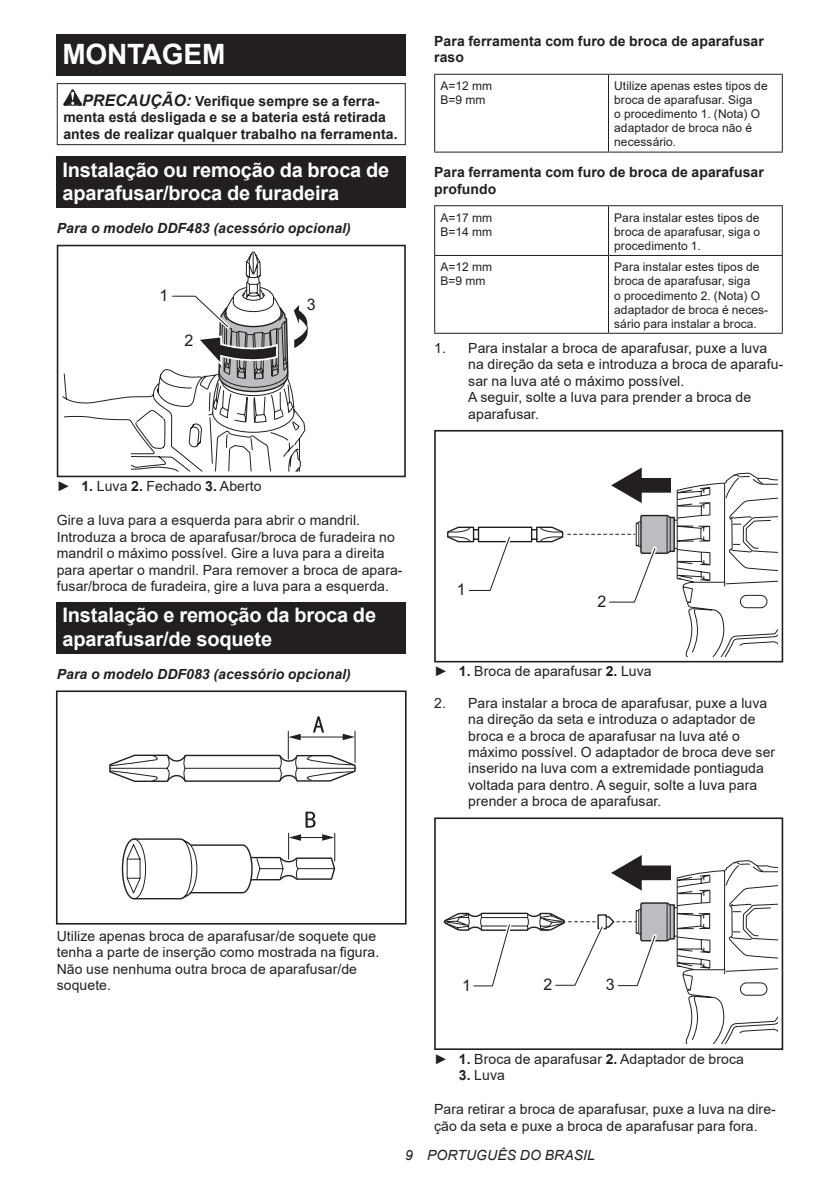
<style>
.page{position:relative;width:840px;height:1191px;background:#fff}
.page>*{position:absolute;margin:0;border:0;box-sizing:border-box;transform-origin:0 0}
.t1{font:700 28px "Arial";letter-spacing:-.01em;color:#fff}
.t2{font:700 20px/23.4px "Arial";letter-spacing:-.01em;color:#fff}
.t3{font:16px "Arial";color:#231f20}
.t4{font:14px/16.4px "Arial";letter-spacing:.005em;color:#231f20}
.t5{font:700 14px/16.4px "Arial";letter-spacing:.005em;color:#231f20}
.t6{font:italic 700 14px "Arial";letter-spacing:.005em;color:#231f20}
.t7{font:italic 14px "Arial";letter-spacing:.005em;color:#231f20}
.t8{font:12px/14px "Arial";letter-spacing:.005em;color:#231f20}
.s1{font-style:italic;font-size:16px}
.s2{font-weight:700}
</style>
<div class="page">
<div style="left:57px;top:34px;width:348px;height:41px;background:#231f20"></div>
<svg style="left:63px;top:89px;width:19px;height:17px"></svg>
<div style="left:57px;top:83px;width:348px;height:62px;border:1px solid #231f20"></div>
<div style="left:57px;top:156px;width:348px;height:52px;background:#231f20"></div>
<div style="left:57px;top:245px;width:348px;height:232px;border:2px solid #231f20"></div>
<svg style="left:61px;top:251px;width:249px;height:226px"></svg>
<div style="left:57px;top:602px;width:348px;height:52px;background:#231f20"></div>
<svg style="left:109px;top:716px;width:247px;height:66px"></svg>
<svg style="left:121px;top:811px;width:215px;height:89px"></svg>
<div style="left:56px;top:690px;width:350px;height:234px;border:2px solid #231f20"></div>
<hr style="left:434px;top:74px;width:174px;height:1px;background:#231f20">
<hr style="left:434px;top:75px;width:1px;height:77px;background:#231f20">
<hr style="left:608px;top:74px;width:174px;height:1px;background:#231f20">
<hr style="left:607px;top:75px;width:1px;height:77px;background:#231f20">
<hr style="left:781px;top:75px;width:1px;height:77px;background:#231f20">
<hr style="left:434px;top:152px;width:174px;height:1px;background:#231f20">
<hr style="left:608px;top:152px;width:174px;height:1px;background:#231f20">
<hr style="left:434px;top:205px;width:174px;height:1px;background:#231f20">
<hr style="left:434px;top:206px;width:1px;height:49px;background:#231f20">
<hr style="left:608px;top:205px;width:174px;height:1px;background:#231f20">
<hr style="left:607px;top:206px;width:1px;height:49px;background:#231f20">
<hr style="left:781px;top:206px;width:1px;height:49px;background:#231f20">
<hr style="left:434px;top:255px;width:174px;height:1px;background:#231f20">
<hr style="left:434px;top:256px;width:1px;height:77px;background:#231f20">
<hr style="left:608px;top:255px;width:174px;height:1px;background:#231f20">
<hr style="left:607px;top:256px;width:1px;height:77px;background:#231f20">
<hr style="left:781px;top:256px;width:1px;height:77px;background:#231f20">
<hr style="left:434px;top:333px;width:174px;height:1px;background:#231f20">
<hr style="left:608px;top:333px;width:174px;height:1px;background:#231f20">
<div style="left:434px;top:430px;width:348px;height:232px;border:2px solid #231f20"></div>
<svg style="left:447px;top:467px;width:330px;height:189px"></svg>
<div style="left:434px;top:817px;width:348px;height:233px;border:2px solid #231f20"></div>
<svg style="left:443px;top:855px;width:334px;height:189px"></svg>
<h1 class="t1" style="left:62px;top:34px;width:164px">MONTAGEM</h1>
<p class="t5" style="left:63px;top:93px;width:335px;text-indent:19px"><span class="s1">PRECAUÇÃO:</span> Verifique sempre se a ferra&shy;menta está desligada e se a bateria está retirada antes de realizar qualquer trabalho na ferramenta.</p>
<h2 class="t2" style="left:62px;top:158px;width:328px">Instalação ou remoção da broca de aparafusar/broca de furadeira</h2>
<p class="t6" style="left:57px;top:219px;width:295px">Para o modelo DDF483 (acessório opcional)</p>
<p class="t3" style="left:159px;top:285px;width:10px">1</p>
<p class="t3" style="left:184px;top:330px;width:10px">2</p>
<p class="t3" style="left:306px;top:294px;width:10px">3</p>
<p class="t4" style="left:57px;top:477px;width:206px">► <span class="s2">1.</span> Luva <span class="s2">2.</span> Fechado <span class="s2">3.</span> Aberto</p>
<p class="t4" style="left:57px;top:512px;width:347px">Gire a luva para a esquerda para abrir o mandril.<br>Introduza a broca de aparafusar/broca de furadeira no mandril o máximo possível. Gire a luva para a direita para apertar o mandril. Para remover a broca de apara&shy;fusar/broca de furadeira, gire a luva para a esquerda.</p>
<h2 class="t2" style="left:62px;top:604px;width:315px">Instalação e remoção da broca de aparafusar/de soquete</h2>
<p class="t6" style="left:57px;top:665px;width:295px">Para o modelo DDF083 (acessório opcional)</p>
<p class="t5" style="left:434px;top:33px;width:331px">Para ferramenta com furo de broca de aparafusar raso</p>
<p class="t8" style="left:440px;top:79px;width:53px">A=12 mm<br>B=9 mm</p>
<p class="t8" style="left:613px;top:79px;width:155px">Utilize apenas estes tipos de broca de aparafusar. Siga<br>o procedimento 1. (Nota) O adaptador de broca não é necessário.</p>
<p class="t5" style="left:434px;top:164px;width:331px">Para ferramenta com furo de broca de aparafusar profundo</p>
<p class="t8" style="left:440px;top:210px;width:53px">A=17 mm<br>B=14 mm</p>
<p class="t8" style="left:613px;top:210px;width:147px;text-align:justify">Para instalar estes tipos de broca de aparafusar, siga o procedimento 1.</p>
<p class="t8" style="left:440px;top:260px;width:53px">A=12 mm<br>B=9 mm</p>
<p class="t8" style="left:613px;top:260px;width:155px">Para instalar estes tipos de broca de aparafusar, siga<br>o procedimento 2. (Nota) O adaptador de broca é neces&shy;sário para instalar a broca.</p>
<p class="t4" style="left:468px;top:340px;width:316px;text-indent:-34px">1. Para instalar a broca de aparafusar, puxe a luva na direção da seta e introduza a broca de aparafu&shy;sar na luva até o máximo possível.<br>A seguir, solte a luva para prender a broca de aparafusar.</p>
<p class="t3" style="left:456px;top:579px;width:10px">1</p>
<p class="t3" style="left:597px;top:590px;width:10px">2</p>
<p class="t4" style="left:434px;top:663px;width:219px">► <span class="s2">1.</span> Broca de aparafusar <span class="s2">2.</span> Luva</p>
<p class="t4" style="left:468px;top:694px;width:308px;text-indent:-34px">2. Para instalar a broca de aparafusar, puxe a luva na direção da seta e introduza o adaptador de broca e a broca de aparafusar na luva até o máximo possível. O adaptador de broca deve ser inserido na luva com a extremidade pontiaguda voltada para dentro. A seguir, solte a luva para prender a broca de aparafusar.</p>
<p class="t4" style="left:57px;top:927px;width:324px">Utilize apenas broca de aparafusar/de soquete que tenha a parte de inserção como mostrada na figura.<br>Não use nenhuma outra broca de aparafusar/de soquete.</p>
<p class="t3" style="left:462px;top:974px;width:10px">1</p>
<p class="t3" style="left:543px;top:974px;width:10px">2</p>
<p class="t3" style="left:605px;top:974px;width:10px">3</p>
<p class="t4" style="left:434px;top:1050px;width:311px">► <span class="s2">1.</span> Broca de aparafusar <span class="s2">2.</span> Adaptador de broca</p>
<p class="t4" style="left:458px;top:1066px;width:48px"><span class="s2">3.</span> Luva</p>
<p class="t4" style="left:434px;top:1101px;width:343px">Para retirar a broca de aparafusar, puxe a luva na dire&shy;ção da seta e puxe a broca de aparafusar para fora.</p>
<p class="t7" style="left:405px;top:1146px;width:191px">9 PORTUGUÊS DO BRASIL</p>
</div>
